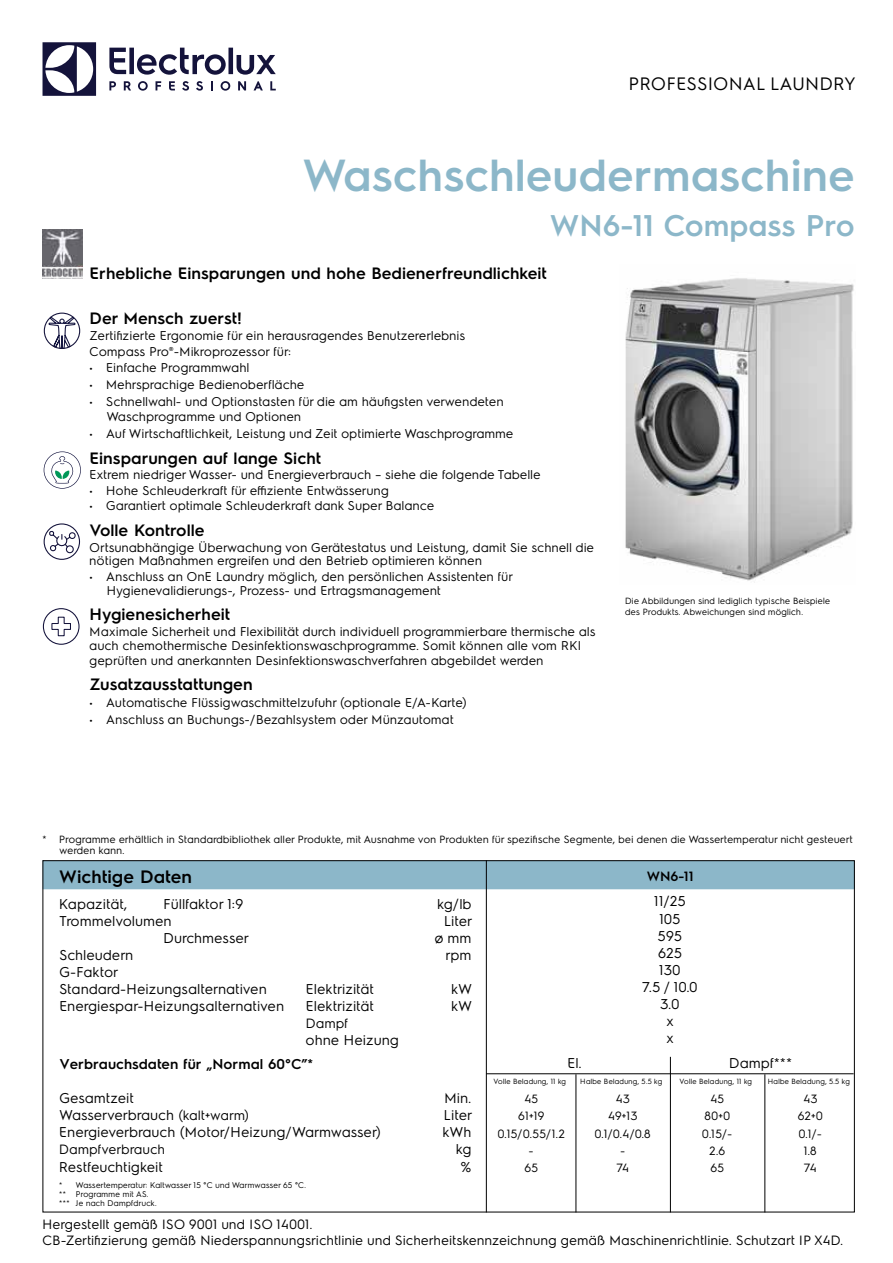
<style>
.page{position:relative;width:893px;height:1263px;background:#fff}
.page>*{position:absolute;margin:0;border:0;box-sizing:border-box;transform-origin:0 0}
.t1{font:600 45px "Electrolux Sans";color:#8cb7c9}
.t2{font:600 30px "Electrolux Sans";color:#8cb7c9}
.t3{font:18px "Electrolux Sans";color:#000}
.t4{font:600 18px "Electrolux Sans";color:#000}
.t5{font:600 16.5px "Electrolux Sans";color:#000}
.t6{font:14.25px/17.1px "Electrolux Sans";color:#000;text-align:center}
.t7{font:600 14.25px "Electrolux Sans";color:#000}
.t8{font:13.5px/16.2px "Electrolux Sans";color:#000}
.t9{font:600 13.5px "Electrolux Sans";color:#000}
.t10{font:12.75px/13.5px "Electrolux Sans";color:#000}
.t11{font:12px "Electrolux Sans";letter-spacing:-.01em;color:#000}
.t12{font:10.5px/10.5px "Electrolux Sans";color:#000}
.t13{font:9px/10.8px "Electrolux Sans";color:#000}
.t14{font:8.25px/9px "Electrolux Sans";color:#000}
.t15{font:7.5px "Electrolux Sans";color:#000}
.s1{font-size:13.5px}
</style>
<div class="page">
<svg style="left:43px;top:42px;width:53px;height:54px"></svg>
<svg style="left:109px;top:48px;width:167px;height:27px"></svg>
<svg style="left:270px;top:81px;width:6px;height:9px"></svg>
<svg style="left:221px;top:81px;width:9px;height:10px"></svg>
<svg style="left:211px;top:81px;width:2px;height:9px"></svg>
<svg style="left:196px;top:81px;width:7px;height:10px"></svg>
<svg style="left:182px;top:81px;width:7px;height:10px"></svg>
<svg style="left:169px;top:81px;width:6px;height:9px"></svg>
<svg style="left:156px;top:81px;width:5px;height:9px"></svg>
<svg style="left:138px;top:81px;width:10px;height:10px"></svg>
<svg style="left:124px;top:81px;width:7px;height:9px"></svg>
<svg style="left:109px;top:81px;width:7px;height:9px"></svg>
<svg style="left:254px;top:81px;width:9px;height:9px"></svg>
<svg style="left:238px;top:81px;width:8px;height:9px"></svg>
<div style="left:45px;top:862px;width:808px;height:27px;background:#8cb7c9"></div>
<hr style="left:486px;top:860px;width:1px;height:352px;background:#000">
<hr style="left:486px;top:1073px;width:368px;height:1px;background:#000">
<hr style="left:576px;top:1074px;width:1px;height:138px;background:#000">
<hr style="left:670px;top:1057px;width:1px;height:155px;background:#000">
<hr style="left:764px;top:1074px;width:1px;height:138px;background:#000">
<img style="left:625px;top:278px;width:229px;height:305px">
<img style="left:43px;top:229px;width:39px;height:50px">
<svg style="left:48px;top:316px;width:28px;height:33px"></svg>
<div style="left:44px;top:313px;width:36px;height:36px;border:1px solid #14133b;border-radius:50%"></div>
<svg style="left:48px;top:530px;width:28px;height:23px"></svg>
<div style="left:44px;top:523px;width:36px;height:37px;border:1px solid #14133b;border-radius:50%"></div>
<svg style="left:44px;top:451px;width:37px;height:38px"></svg>
<svg style="left:43px;top:608px;width:37px;height:37px"></svg>
<h3 class="t3" style="left:629px;top:71px;width:229px">PROFESSIONAL LAUNDRY</h3>
<h1 class="t1" style="left:302px;top:143px;width:554px">Waschschleudermaschine</h1>
<h2 class="t2" style="left:550px;top:204px;width:306px">WN6-11 Compass Pro</h2>
<p class="t5" style="left:90px;top:261px;width:459px">Erhebliche Einsparungen und hohe Bedienerfreundlichkeit</p>
<p class="t5" style="left:90px;top:307px;width:154px">Der Mensch zuerst!</p>
<p class="t10" style="left:90px;top:327px;width:377px;line-height:15.6px">Zertifizierte Ergonomie für ein herausragendes Benutzererlebnis<br>Compass Pro®-Mikroprozessor für:</p>
<p class="t10" style="left:90px;top:360px;width:162px">• Einfache Programmwahl</p>
<p class="t10" style="left:90px;top:377px;width:217px">• Mehrsprachige Bedienoberfläche</p>
<p class="t10" style="left:107px;top:393px;width:399px;line-height:14.7px;text-indent:-17px">• Schnellwahl- und Optionstasten für die am häufigsten verwendeten<br>Waschprogramme und Optionen</p>
<p class="t10" style="left:90px;top:426px;width:426px">• Auf Wirtschaftlichkeit, Leistung und Zeit optimierte Waschprogramme</p>
<p class="t5" style="left:90px;top:446px;width:233px">Einsparungen auf lange Sicht</p>
<p class="t10" style="left:90px;top:467px;width:453px">Extrem niedriger Wasser- und Energieverbrauch – siehe die folgende Tabelle</p>
<p class="t10" style="left:90px;top:483px;width:301px">• Hohe Schleuderkraft für effiziente Entwässerung</p>
<p class="t10" style="left:90px;top:498px;width:347px">• Garantiert optimale Schleuderkraft dank Super Balance</p>
<p class="t5" style="left:90px;top:519px;width:116px">Volle Kontrolle</p>
<p class="t10" style="left:90px;top:540px;width:506px">Ortsunabhängige Überwachung von Gerätestatus und Leistung, damit Sie schnell die nötigen Maßnahmen ergreifen und den Betrieb optimieren können</p>
<p class="t10" style="left:107px;top:569px;width:408px;text-indent:-17px">• Anschluss an OnE Laundry möglich, den persönlichen Assistenten für<br>Hygienevalidierungs-, Prozess- und Ertragsmanagement</p>
<p class="t5" style="left:90px;top:603px;width:142px">Hygienesicherheit</p>
<p class="t10" style="left:90px;top:624px;width:508px">Maximale Sicherheit und Flexibilität durch individuell programmierbare thermische als auch chemothermische Desinfektionswaschprogramme. Somit können alle vom RKI</p>
<p class="t10" style="left:90px;top:652px;width:456px">geprüften und anerkannten Desinfektionswaschverfahren abgebildet werden</p>
<p class="t5" style="left:90px;top:673px;width:165px">Zusatzausstattungen</p>
<p class="t10" style="left:90px;top:695px;width:379px">• Automatische Flüssigwaschmittelzufuhr (optionale E/A-Karte)</p>
<p class="t10" style="left:90px;top:712px;width:366px">• Anschluss an Buchungs-/Bezahlsystem oder Münzautomat</p>
<p class="t13" style="left:625px;top:595px;width:207px">Die Abbildungen sind lediglich typische Beispiele des Produkts. Abweichungen sind möglich.</p>
<p class="t12" style="left:60px;top:834px;width:795px;text-indent:-17px">* Programme erhältlich in Standardbibliothek aller Produkte, mit Ausnahme von Produkten für spezifische Segmente, bei denen die Wassertemperatur nicht gesteuert werden kann.</p>
<h3 class="t4" style="left:59px;top:864px;width:134px">Wichtige Daten</h3>
<p class="t6" style="left:59px;top:894px;width:70px">Kapazität,</p>
<p class="t6" style="left:163px;top:894px;width:82px">Füllfaktor 1:9</p>
<p class="t6" style="left:437px;top:894px;width:36px">kg/lb</p>
<p class="t6" style="left:59px;top:911px;width:114px">Trommelvolumen</p>
<p class="t6" style="left:444px;top:911px;width:30px">Liter</p>
<p class="t6" style="left:164px;top:928px;width:87px">Durchmesser</p>
<p class="t6" style="left:435px;top:928px;width:39px">ø mm</p>
<p class="t6" style="left:59px;top:945px;width:76px">Schleudern</p>
<p class="t6" style="left:446px;top:945px;width:27px">rpm</p>
<p class="t6" style="left:59px;top:962px;width:209px;text-align:left">G-Faktor<br>Standard-Heizungsalternativen</p>
<p class="t6" style="left:306px;top:980px;width:70px">Elektrizität</p>
<p class="t6" style="left:452px;top:980px;width:22px">kW</p>
<p class="t6" style="left:59px;top:997px;width:227px">Energiespar-Heizungsalternativen</p>
<p class="t6" style="left:306px;top:997px;width:70px">Elektrizität</p>
<p class="t6" style="left:452px;top:997px;width:22px">kW</p>
<p class="t8" style="left:306px;top:1015px;width:44px">Dampf</p>
<p class="t6" style="left:306px;top:1031px;width:95px">ohne Heizung</p>
<p class="t7" style="left:59px;top:1054px;width:255px">Verbrauchsdaten für „Normal 60°C”*</p>
<p class="t6" style="left:59px;top:1089px;width:76px">Gesamtzeit</p>
<p class="t6" style="left:445px;top:1089px;width:29px">Min.</p>
<p class="t6" style="left:59px;top:1106px;width:192px">Wasserverbrauch <span class="s1">(kalt+warm)</span></p>
<p class="t6" style="left:444px;top:1106px;width:30px">Liter</p>
<p class="t6" style="left:59px;top:1123px;width:323px">Energieverbrauch (Motor/Heizung/Warmwasser)</p>
<p class="t6" style="left:443px;top:1123px;width:30px">kWh</p>
<p class="t8" style="left:59px;top:1141px;width:108px">Dampfverbrauch</p>
<p class="t6" style="left:456px;top:1140px;width:17px">kg</p>
<p class="t6" style="left:59px;top:1157px;width:105px">Restfeuchtigkeit</p>
<p class="t6" style="left:461px;top:1157px;width:12px">%</p>
<p class="t9" style="left:647px;top:867px;width:48px">WN6-11</p>
<p class="t6" style="left:642px;top:892px;width:57px">11/25<br>105<br>595<br>625<br>130<br>7.5 / 10.0<br>3.0<br>x<br>x</p>
<p class="t6" style="left:567px;top:1053px;width:16px">El.</p>
<p class="t6" style="left:729px;top:1053px;width:65px">Dampf***</p>
<p class="t15" style="left:493px;top:1076px;width:74px">Volle Beladung, 11 kg</p>
<p class="t15" style="left:580px;top:1076px;width:84px">Halbe Beladung, 5.5 kg</p>
<p class="t15" style="left:679px;top:1076px;width:74px">Volle Beladung, 11 kg</p>
<p class="t15" style="left:768px;top:1076px;width:84px">Halbe Beladung, 5.5 kg</p>
<p class="t11" style="left:524px;top:1091px;width:16px">45</p>
<p class="t11" style="left:616px;top:1091px;width:16px">43</p>
<p class="t11" style="left:710px;top:1091px;width:16px">45</p>
<p class="t11" style="left:803px;top:1091px;width:16px">43</p>
<p class="t11" style="left:518px;top:1108px;width:28px">61+19</p>
<p class="t11" style="left:608px;top:1108px;width:31px">49+13</p>
<p class="t11" style="left:704px;top:1108px;width:28px">80+0</p>
<p class="t11" style="left:798px;top:1108px;width:27px">62+0</p>
<p class="t11" style="left:498px;top:1125px;width:69px">0.15/0.55/1.2</p>
<p class="t11" style="left:595px;top:1125px;width:58px">0.1/0.4/0.8</p>
<p class="t11" style="left:702px;top:1125px;width:32px">0.15/-</p>
<p class="t11" style="left:799px;top:1125px;width:25px">0.1/-</p>
<p class="t11" style="left:529px;top:1142px;width:7px">-</p>
<p class="t11" style="left:620px;top:1142px;width:7px">-</p>
<p class="t11" style="left:710px;top:1142px;width:18px">2.6</p>
<p class="t11" style="left:804px;top:1142px;width:15px">1.8</p>
<p class="t11" style="left:524px;top:1159px;width:16px">65</p>
<p class="t11" style="left:616px;top:1159px;width:15px">74</p>
<p class="t11" style="left:710px;top:1159px;width:16px">65</p>
<p class="t11" style="left:804px;top:1159px;width:15px">74</p>
<p class="t14" style="left:59px;top:1180px;width:248px">* Wassertemperatur: Kaltwasser 15 °C und Warmwasser 65 °C. ** Programme mit AS.<br>*** Je nach Dampfdruck.</p>
<p class="t8" style="left:43px;top:1215px;width:802px">Hergestellt gemäß ISO 9001 und ISO 14001.<br>CB-Zertifizierung gemäß Niederspannungsrichtlinie und Sicherheitskennzeichnung gemäß Maschinenrichtlinie. Schutzart IP X4D.</p>
</div>
